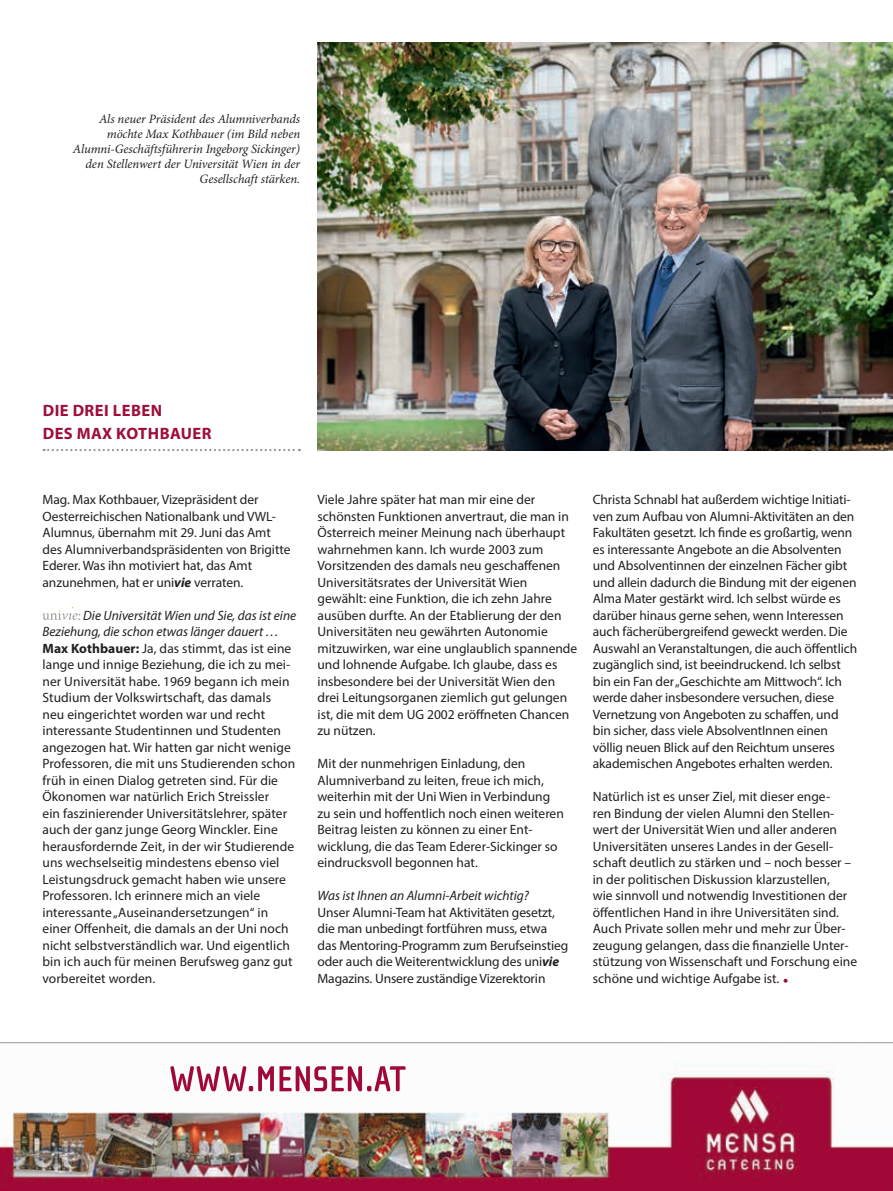
<style>
.page{position:relative;width:893px;height:1191px;background:#fff}
.page>*{position:absolute;margin:0;border:0;box-sizing:border-box;transform-origin:0 0}
.t1{font:700 16.5px/22.5px "Myriad Pro";letter-spacing:.03em;color:#9d0f39}
.t2{font:13.5px/16.5px "Myriad Pro";color:#231f20}
.t3{font:italic 13.5px "Myriad Pro";color:#231f20}
.t4{font:italic 12.75px/15px "Minion Pro";letter-spacing:-.005em;color:#231f20;text-align:right}
.s1{font-weight:700;font-style:italic}
.s2{color:#939598}
.s3{font-style:italic}
.s4{font-weight:700}
.s5{font-family:"Minion Pro";font-size:15px;color:#9d0f39}
</style>
<div class="page">
<img style="left:0;top:1066px;width:893px;height:125px">
<img style="left:317px;top:43px;width:576px;height:407px">
<svg style="left:44px;top:449px;width:256px;height:2px"></svg>
<svg style="left:43px;top:607px;width:34px;height:13px"></svg>
<hr style="left:0;top:1042px;width:893px;height:1px;background:#939598">
<p class="t4" style="left:73px;top:111px;width:229px">Als neuer Präsident des Alumniverbands möchte Max Kothbauer (im Bild neben Alumni-Geschäftsführerin Ingeborg Sickinger) den Stellenwert der Universität Wien in der Gesellschaft stärken.</p>
<p class="t1" style="left:43px;top:399px;width:170px">DIE DREI LEBEN<br>DES MAX KOTHBAUER</p>
<p class="t2" style="left:43px;top:491px;width:249px">Mag. Max Kothbauer, Vizepräsident der Oesterreichischen Nationalbank und VWL-Alumnus, übernahm mit 29. Juni das Amt des Alumniverbandspräsidenten von Brigitte Ederer. Was ihn motiviert hat, das Amt anzunehmen, hat er uni<span class="s1">vie</span> verraten.</p>
<p class="t2" style="left:43px;top:607px;width:255px;text-indent:36px"><span class="s2">:</span> <span class="s3">Die Universität Wien und Sie, das ist eine Beziehung, die schon etwas länger dauert … </span><span class="s4">Max Kothbauer:</span> Ja, das stimmt, das ist eine lange und innige Beziehung, die ich zu mei&shy;ner Universität habe. 1969 begann ich mein Studium der Volkswirtschaft, das damals neu eingerichtet worden war und recht interessante Studentinnen und Studenten angezogen hat. Wir hatten gar nicht wenige Professoren, die mit uns Studierenden schon früh in einen Dialog getreten sind. Für die Ökonomen war natürlich Erich Streissler<br>ein faszinierender Universitätslehrer, später auch der ganz junge Georg Winckler. Eine herausfordernde Zeit, in der wir Studierende uns wechselseitig mindestens ebenso viel Leistungsdruck gemacht haben wie unsere Professoren. Ich erinnere mich an viele interessante „Auseinandersetzungen“ in einer Offenheit, die damals an der Uni noch nicht selbstverständlich war. Und eigentlich bin ich auch für meinen Berufsweg ganz gut vorbereitet worden.</p>
<p class="t2" style="left:317px;top:491px;width:261px">Viele Jahre später hat man mir eine der schönsten Funktionen anvertraut, die man in Österreich meiner Meinung nach überhaupt wahrnehmen kann. Ich wurde 2003 zum Vorsitzenden des damals neu geschaffenen Universitätsrates der Universität Wien gewählt: eine Funktion, die ich zehn Jahre ausüben durfte. An der Etablierung der den Universitäten neu gewährten Autonomie mitzuwirken, war eine unglaublich spannende und lohnende Aufgabe. Ich glaube, dass es insbesondere bei der Universität Wien den drei Leitungsorganen ziemlich gut gelungen ist, die mit dem UG 2002 eröffneten Chancen zu nützen.</p>
<p class="t2" style="left:317px;top:755px;width:248px">Mit der nunmehrigen Einladung, den Alumniverband zu leiten, freue ich mich, weiterhin mit der Uni Wien in Verbindung zu sein und hoffentlich noch einen weiteren Beitrag leisten zu können zu einer Ent&shy;wicklung, die das Team Ederer-Sickinger so eindrucksvoll begonnen hat.</p>
<p class="t3" style="left:317px;top:887px;width:213px">Was ist Ihnen an Alumni-Arbeit wichtig?</p>
<p class="t2" style="left:317px;top:904px;width:252px">Unser Alumni-Team hat Aktivitäten gesetzt, die man unbedingt fortführen muss, etwa das Mentoring-Programm zum Berufseinstieg oder auch die Weiterentwicklung des uni<span class="s1">vie </span>Magazins. Unsere zuständige Vizerektorin</p>
<p class="t2" style="left:593px;top:491px;width:266px">Christa Schnabl hat außerdem wichtige Initiati&shy;ven zum Aufbau von Alumni-Aktivitäten an den Fakultäten gesetzt. Ich finde es großartig, wenn es interessante Angebote an die Absolventen und Absolventinnen der einzelnen Fächer gibt und allein dadurch die Bindung mit der eigenen Alma Mater gestärkt wird. Ich selbst würde es darüber hinaus gerne sehen, wenn Interessen auch fächerübergreifend geweckt werden. Die Auswahl an Veranstaltungen, die auch öffentlich zugänglich sind, ist beeindruckend. Ich selbst bin ein Fan der „Geschichte am Mittwoch“. Ich werde daher insbesondere versuchen, diese Vernetzung von Angeboten zu schaffen, und bin sicher, dass viele AbsolventInnen einen völlig neuen Blick auf den Reichtum unseres akademischen Angebotes erhalten werden.</p>
<p class="t2" style="left:593px;top:788px;width:266px">Natürlich ist es unser Ziel, mit dieser enge-<br>ren Bindung der vielen Alumni den Stellen&shy;wert der Universität Wien und aller anderen Universitäten unseres Landes in der Gesell&shy;schaft deutlich zu stärken und – noch besser – in der politischen Diskussion klarzustellen,<br>wie sinnvoll und notwendig Investitionen der öffentlichen Hand in ihre Universitäten sind.<br>Auch Private sollen mehr und mehr zur Über&shy;zeugung gelangen, dass die finanzielle Unter&shy;stützung von Wissenschaft und Forschung eine schöne und wichtige Aufgabe ist. <span class="s5">•</span></p>
</div>
